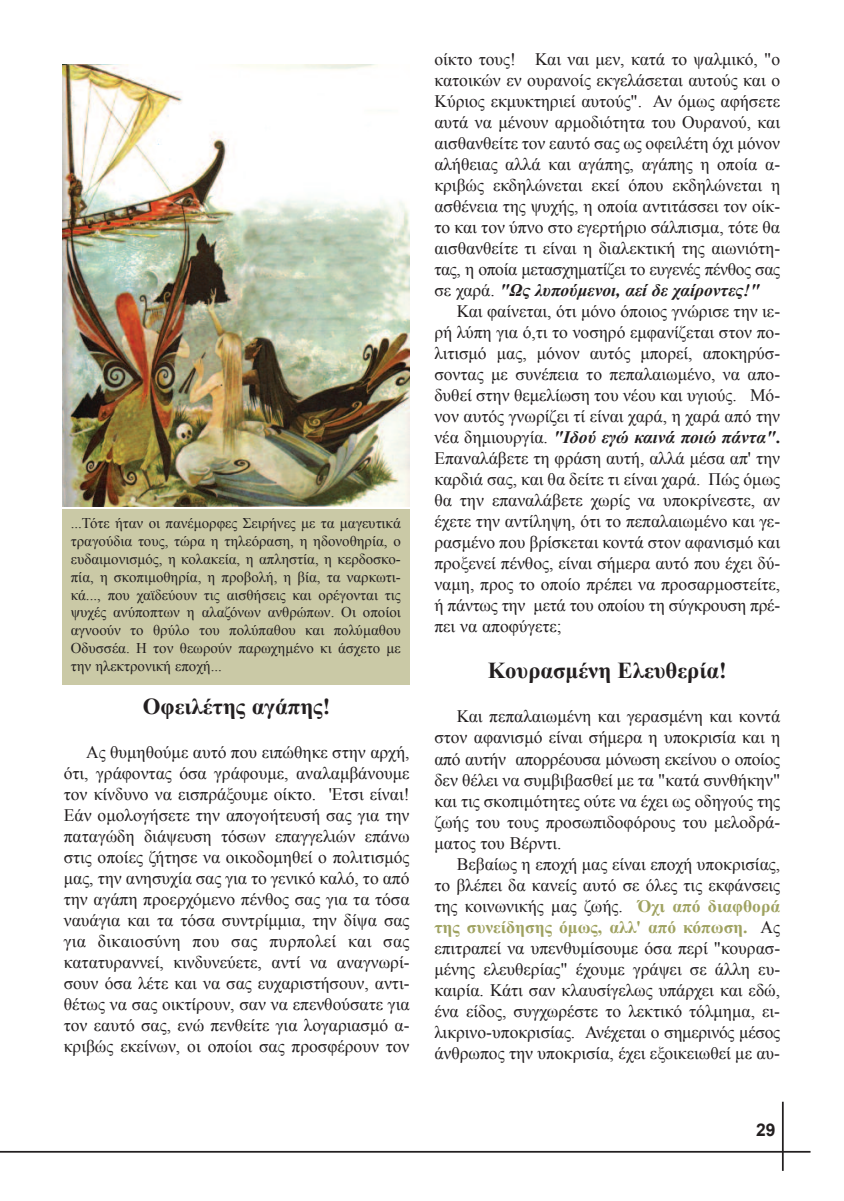
<style>
.page{position:relative;width:844px;height:1201px;background:#fff}
.page>*{position:absolute;margin:0;border:0;box-sizing:border-box;transform-origin:0 0}
.t1{font:700 22.75px "Times New Roman";color:#231f20}
.t2{font:17.5px/21px "Times New Roman";color:#231f20;text-align:justify}
.t3{font:700 17.5px "Arial";color:#231f20}
.t4{font:14.88px/17.8px "Times New Roman";color:#231f20;text-align:justify}
.s1{font-weight:700;font-style:italic}
.s2{font-weight:700}
.s3{font-weight:700;color:#9fa261}
</style>
<div class="page">
<hr style="left:781px;top:1101px;width:2px;height:69px;background:#231f20">
<hr style="left:0;top:1150px;width:810px;height:2px;background:#231f20">
<img style="left:62px;top:64px;width:347px;height:442px">
<div style="left:62px;top:509px;width:347px;height:176px;background:#cac9a6"></div>
<p class="t4" style="left:71px;top:514px;width:331px">...Τότε ήταν οι πανέμορφες Σειρήνες με τα μαγευτικά τραγούδια τους, τώρα η τηλεόραση, η ηδονοθηρία, ο ευδαιμονισμός, η κολακεία, η απληστία, η κερδοσκο&shy;πία, η σκοπιμοθηρία, η προβολή, η βία, τα ναρκωτι&shy;κά..., που χαϊδεύουν τις αισθήσεις και ορέγονται τις ψυχές ανύποπτων η αλαζόνων ανθρώπων. Οι οποίοι αγνοούν το θρύλο του πολύπαθου και πολύμαθου Οδυσσέα. Η τον θεωρούν παρωχημένο κι άσχετο με την ηλεκτρονική εποχή...</p>
<h1 class="t1" style="left:143px;top:693px;width:189px">Οφειλέτης αγάπης!</h1>
<p class="t2" style="left:64px;top:741px;width:347px;text-indent:22px">Ας θυμηθούμε αυτό που ειπώθηκε στην αρχή, ότι, γράφοντας όσα γράφουμε, αναλαμβάνουμε τον κίνδυνο να εισπράξουμε οίκτο. 'Ετσι είναι!<br>Εάν ομολογήσετε την απογοήτευσή σας για την παταγώδη διάψευση τόσων επαγγελιών επάνω στις οποίες ζήτησε να οικοδομηθεί ο πολιτισμός μας, την ανησυχία σας για το γενικό καλό, το από την αγάπη προερχόμενο πένθος σας για τα τόσα ναυάγια και τα τόσα συντρίμμια, την δίψα σας για δικαιοσύνη που σας πυρπολεί και σας κατατυραννεί, κινδυνεύετε, αντί να αναγνωρί&shy;σουν όσα λέτε και να σας ευχαριστήσουν, αντι&shy;θέτως να σας οικτίρουν, σαν να επενθούσατε για τον εαυτό σας, ενώ πενθείτε για λογαριασμό α&shy;κριβώς εκείνων, οι οποίοι σας προσφέρουν τον</p>
<p class="t2" style="left:434px;top:48px;width:347px">οίκτο τους! Και ναι μεν, κατά το ψαλμικό, "ο κατοικών εν ουρανοίς εκγελάσεται αυτούς και ο Κύριος εκμυκτηριεί αυτούς". Αν όμως αφήσετε αυτά να μένουν αρμοδιότητα του Ουρανού, και αισθανθείτε τον εαυτό σας ως οφειλέτη όχι μόνον αλήθειας αλλά και αγάπης, αγάπης η οποία α&shy;κριβώς εκδηλώνεται εκεί όπου εκδηλώνεται η ασθένεια της ψυχής, η οποία αντιτάσσει τον οίκ&shy;το και τον ύπνο στο εγερτήριο σάλπισμα, τότε θα αισθανθείτε τι είναι η διαλεκτική της αιωνιότη&shy;τας, η οποία μετασχηματίζει το ευγενές πένθος σας σε χαρά. <span class="s1">"Ως λυπούμενοι, αεί δε χαίροντες!"</span></p>
<p class="t2" style="left:434px;top:300px;width:347px;text-indent:22px">Και φαίνεται, ότι μόνο όποιος γνώρισε την ιε&shy;ρή λύπη για ό,τι το νοσηρό εμφανίζεται στον πο&shy;λιτισμό μας, μόνον αυτός μπορεί, αποκηρύσ&shy;σοντας με συνέπεια το πεπαλαιωμένο, να απο&shy;δυθεί στην θεμελίωση του νέου και υγιούς. Μό&shy;νον αυτός γνωρίζει τί είναι χαρά, η χαρά από την νέα δημιουργία. <span class="s1">"Ιδού εγώ καινά ποιώ πάντα"</span><span class="s2">.<br></span>Επαναλάβετε τη φράση αυτή, αλλά μέσα απ' την καρδιά σας, και θα δείτε τι είναι χαρά. Πώς όμως θα την επαναλάβετε χωρίς να υποκρίνεστε, αν έχετε την αντίληψη, ότι το πεπαλαιωμένο και γε&shy;ρασμένο που βρίσκεται κοντά στον αφανισμό και προξενεί πένθος, είναι σήμερα αυτό που έχει δύ&shy;ναμη, προς το οποίο πρέπει να προσαρμοστείτε, ή πάντως την μετά του οποίου τη σύγκρουση πρέ&shy;πει να αποφύγετε;</p>
<h1 class="t1" style="left:487px;top:657px;width:240px">Κουρασμένη Ελευθερία!</h1>
<p class="t2" style="left:434px;top:706px;width:347px;text-indent:22px">Και πεπαλαιωμένη και γερασμένη και κοντά στον αφανισμό είναι σήμερα η υποκρισία και η από αυτήν απορρέουσα μόνωση εκείνου ο οποίος δεν θέλει να συμβιβασθεί με τα "κατά συνθήκην" και τις σκοπιμότητες ούτε να έχει ως οδηγούς της ζωής του τους προσωπιδοφόρους του μελοδρά&shy;ματος του Βέρντι.</p>
<p class="t2" style="left:434px;top:853px;width:347px;text-indent:22px">Βεβαίως η εποχή μας είναι εποχή υποκρισίας, το βλέπει δα κανείς αυτό σε όλες τις εκφάνσεις της κοινωνικής μας ζωής. <span class="s3">Όχι από διαφθορά της συνείδησης όμως, αλλ' από κόπωση.</span> Ας επιτραπεί να υπενθυμίσουμε όσα περί "κουρασ&shy;μένης ελευθερίας" έχουμε γράψει σε άλλη ευ&shy;καιρία. Κάτι σαν κλαυσίγελως υπάρχει και εδώ, ένα είδος, συγχωρέστε το λεκτικό τόλμημα, ει&shy;λικρινο-υποκρισίας. Ανέχεται ο σημερινός μέσος άνθρωπος την υποκρισία, έχει εξοικειωθεί με αυ-</p>
<p class="t3" style="left:755px;top:1120px;width:21px">29</p>
</div>
